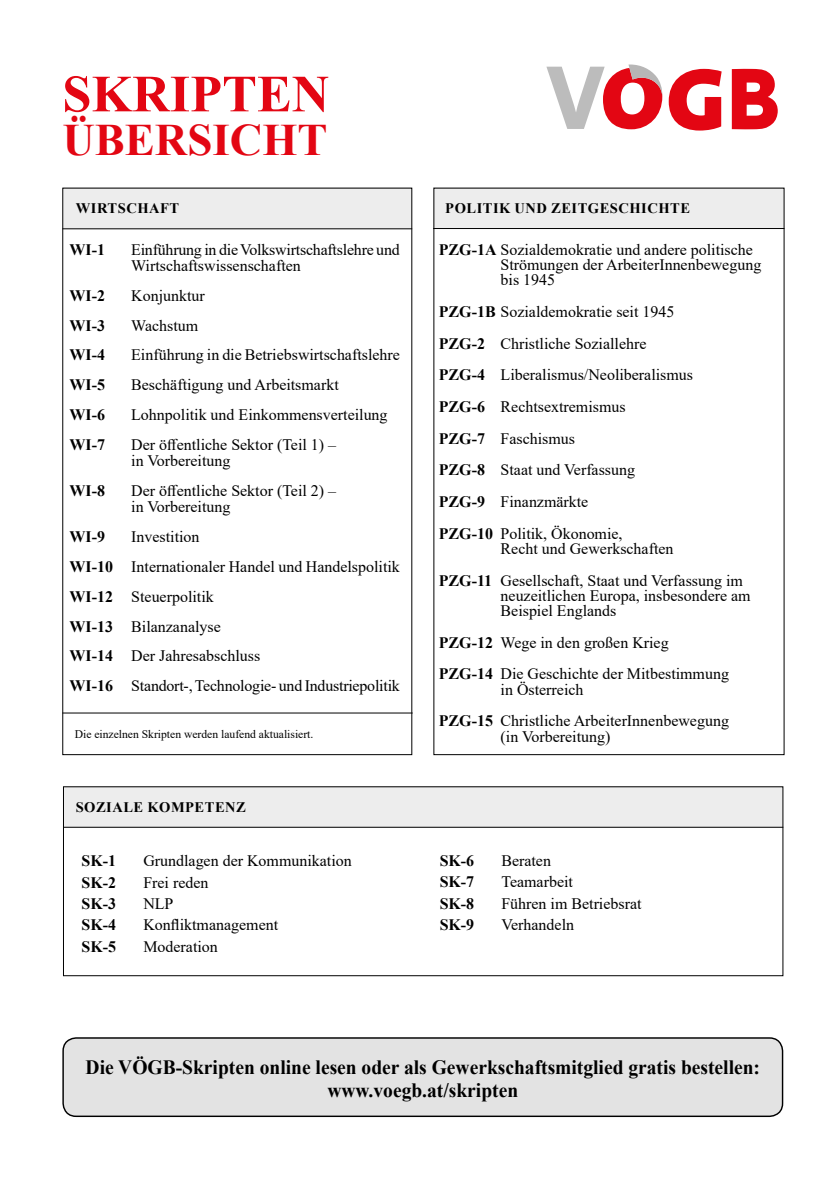
<style>
.page{position:relative;width:840px;height:1191px;background:#fff}
.page>*{position:absolute;margin:0;border:0;box-sizing:border-box;transform-origin:0 0}
.t1{font:700 52.2px "Times New Roman";color:#e30613}
.t2{font:700 45px "Times New Roman";color:#e30613}
.t3{font:700 20.4px/23.2px "Times New Roman";color:#000;text-align:center;scale:.96 1}
.t4{font:16px/31.6px "Times New Roman";color:#000}
.t5{font:700 16px "Times New Roman";color:#000}
.t6{font:700 14.6px "Times New Roman";letter-spacing:.035em;color:#000}
.t7{font:11.6px "Times New Roman";color:#000}
.s1{font-weight:700}
</style>
<div class="page">
<div style="left:433px;top:188px;width:350px;height:41px;background:#ededed"></div>
<hr style="left:433px;top:228px;width:351px;height:1px;background:#000">
<div style="left:63px;top:188px;width:349px;height:41px;background:#ededed"></div>
<hr style="left:62px;top:228px;width:350px;height:1px;background:#000">
<hr style="left:62px;top:712px;width:350px;height:1px;background:#000">
<svg style="left:731px;top:69px;width:46px;height:60px"></svg>
<svg style="left:668px;top:69px;width:53px;height:62px"></svg>
<svg style="left:546px;top:64px;width:116px;height:65px"></svg>
<div style="left:63px;top:786px;width:719px;height:41px;background:#ededed"></div>
<hr style="left:63px;top:827px;width:719px;height:1px;background:#000">
<div style="left:63px;top:786px;width:719px;height:190px;border:1px solid #000"></div>
<div style="left:63px;top:1038px;width:719px;height:78px;background:#e3e3e3;border-radius:13px"></div>
<div style="left:62px;top:1037px;width:720px;height:80px;border:1px solid #000;border-radius:13px"></div>
<h1 class="t1" style="left:62px;top:56px;width:268px">SKRIPTEN</h1>
<h2 class="t2" style="left:62px;top:107px;width:266px">ÜBERSICHT</h2>
<p class="t6" style="left:76px;top:198px;width:105px">WIRTSCHAFT</p>
<p class="t5" style="left:69px;top:238px;width:37px">WI-1</p>
<p class="t4" style="left:131px;top:241px;width:270px;line-height:16.2px">Einführung in die Volkswirtschaftslehre und<br>Wirtschaftswissenschaften</p>
<p class="t5" style="left:69px;top:284px;width:37px">WI-2</p>
<p class="t4" style="left:131px;top:279px;width:75px">Konjunktur</p>
<p class="t5" style="left:69px;top:314px;width:37px">WI-3</p>
<p class="t4" style="left:131px;top:309px;width:68px">Wachstum</p>
<p class="t5" style="left:69px;top:343px;width:37px">WI-4</p>
<p class="t4" style="left:131px;top:339px;width:270px">Einführung in die Betriebswirtschaftslehre</p>
<p class="t5" style="left:69px;top:373px;width:37px">WI-5</p>
<p class="t4" style="left:131px;top:368px;width:209px">Beschäftigung und Arbeitsmarkt</p>
<p class="t5" style="left:69px;top:403px;width:37px">WI-6</p>
<p class="t4" style="left:131px;top:398px;width:258px">Lohnpolitik und Einkommensverteilung</p>
<p class="t5" style="left:69px;top:433px;width:37px">WI-7</p>
<p class="t4" style="left:131px;top:436px;width:206px;line-height:16.2px">Der öffentliche Sektor (Teil 1) – in Vorbereitung</p>
<p class="t5" style="left:69px;top:479px;width:37px">WI-8</p>
<p class="t4" style="left:131px;top:482px;width:206px;line-height:16.2px">Der öffentliche Sektor (Teil 2) – in Vorbereitung</p>
<p class="t5" style="left:69px;top:525px;width:37px">WI-9</p>
<p class="t4" style="left:69px;top:521px;width:331px;line-height:29.8px;text-indent:62px">Investition<br><span class="s1">WI-10</span> Internationaler Handel und Handelspolitik<br><span class="s1">WI-12</span> Steuerpolitik<br><span class="s1">WI-13</span> Bilanzanalyse<br><span class="s1">WI-14</span> Der Jahresabschluss<br><span class="s1">WI-16</span> Standort-,Technologie- und Industriepolitik</p>
<p class="t7" style="left:75px;top:726px;width:240px">Die einzelnen Skripten werden laufend aktualisiert.</p>
<p class="t6" style="left:76px;top:796px;width:171px">SOZIALE KOMPETENZ</p>
<p class="t5" style="left:82px;top:849px;width:36px">SK-1</p>
<p class="t4" style="left:143px;top:844px;width:210px">Grundlagen der Kommunikation</p>
<p class="t5" style="left:82px;top:871px;width:36px">SK-2</p>
<p class="t4" style="left:143px;top:866px;width:67px">Frei reden</p>
<p class="t5" style="left:82px;top:892px;width:36px">SK-3</p>
<p class="t4" style="left:143px;top:887px;width:32px">NLP</p>
<p class="t5" style="left:82px;top:913px;width:36px">SK-4</p>
<p class="t4" style="left:143px;top:908px;width:136px">Konfliktmanagement</p>
<p class="t5" style="left:82px;top:934px;width:36px">SK-5</p>
<p class="t4" style="left:143px;top:930px;width:76px">Moderation</p>
<p class="t6" style="left:445px;top:198px;width:246px">POLITIK UND ZEITGESCHICHTE</p>
<p class="t4" style="left:500px;top:241px;width:262px;line-height:15.2px;text-indent:-62px"><span class="s1">PZG-1A</span> Sozialdemokratie und andere politische<br>Strömungen der ArbeiterInnenbewegung bis 1945</p>
<p class="t4" style="left:438px;top:295px;width:255px"><span class="s1">PZG-1B</span> Sozialdemokratie seit 1945<br><span class="s1">PZG-2</span> Christliche Soziallehre<br><span class="s1">PZG-4</span> Liberalismus/Neoliberalismus<br><span class="s1">PZG-6</span> Rechtsextremismus<br><span class="s1">PZG-7</span> Faschismus<br><span class="s1">PZG-8</span> Staat und Verfassung<br><span class="s1">PZG-9</span> Finanzmärkte<br><span class="s1">PZG-10</span> Politik, Ökonomie,</p>
<p class="t4" style="left:438px;top:532px;width:305px;text-align:center">Recht und Gewerkschaften<br><span class="s1">PZG-11</span> Gesellschaft, Staat und Verfassung im</p>
<p class="t4" style="left:500px;top:587px;width:251px;line-height:15.2px">neuzeitlichen Europa, insbesondere am<br>Beispiel Englands</p>
<p class="t4" style="left:438px;top:626px;width:291px"><span class="s1">PZG-12</span> Wege in den großen Krieg<br><span class="s1">PZG-14</span> Die Geschichte der Mitbestimmung</p>
<p class="t4" style="left:438px;top:673px;width:291px;text-indent:62px">in Österreich<br><span class="s1">PZG-15</span> Christliche ArbeiterInnenbewegung</p>
<p class="t4" style="left:500px;top:720px;width:111px">(in Vorbereitung)</p>
<p class="t5" style="left:439px;top:849px;width:36px">SK-6</p>
<p class="t4" style="left:501px;top:844px;width:51px">Beraten</p>
<p class="t5" style="left:439px;top:870px;width:36px">SK-7</p>
<p class="t4" style="left:501px;top:865px;width:73px">Teamarbeit</p>
<p class="t5" style="left:439px;top:892px;width:36px">SK-8</p>
<p class="t4" style="left:501px;top:887px;width:141px">Führen im Betriebsrat</p>
<p class="t5" style="left:439px;top:913px;width:36px">SK-9</p>
<p class="t4" style="left:501px;top:908px;width:74px">Verhandeln</p>
<p class="t3" style="left:85px;top:1055px;width:703px">Die VÖGB-Skripten online lesen oder als Gewerkschaftsmitglied gratis bestellen: www.voegb.at/skripten</p>
</div>
